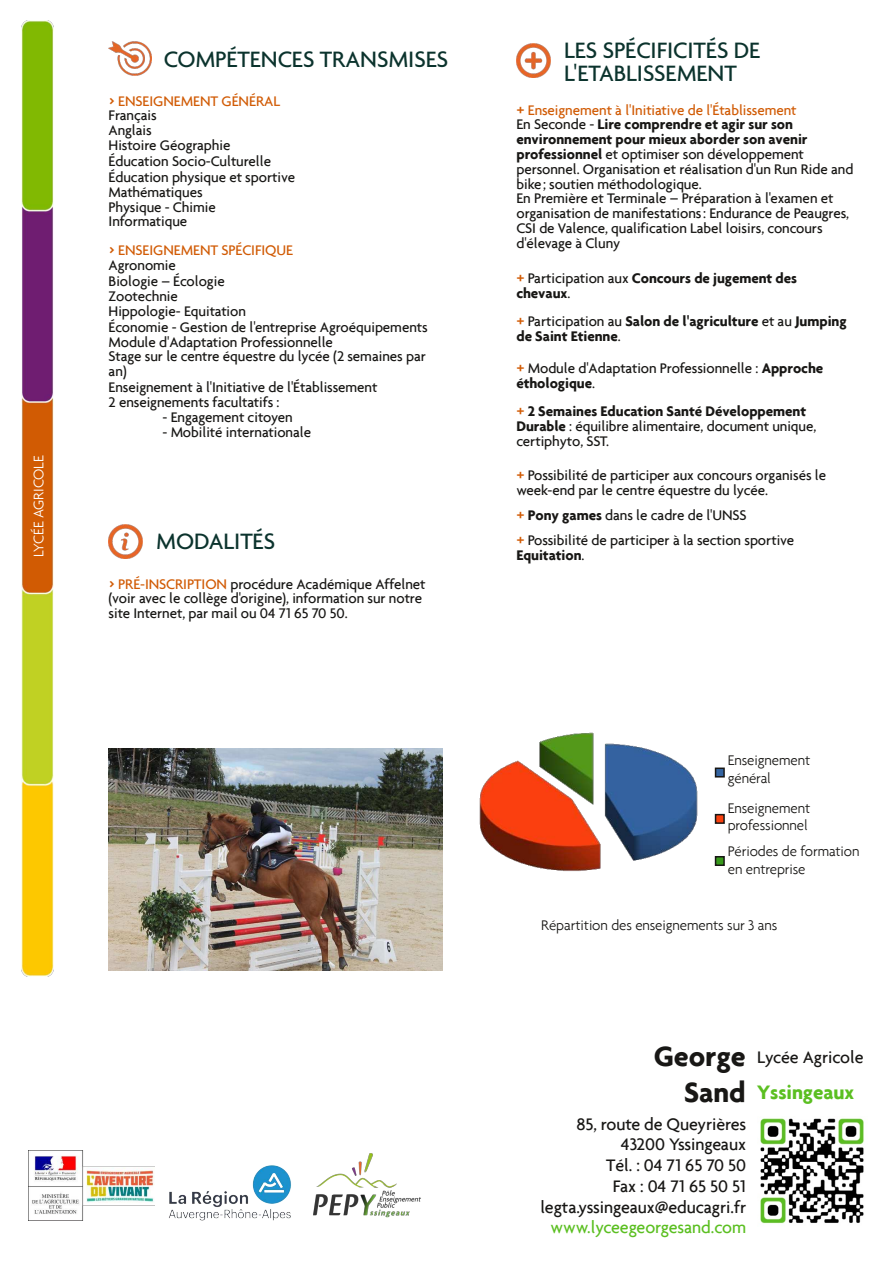
<style>
.page{position:relative;width:893px;height:1263px;background:#fff}
.page>*{position:absolute;margin:0;border:0;box-sizing:border-box;transform-origin:0 0}
.t1{font:700 30px/36px "Agenda";letter-spacing:-.005em;color:#181715;text-align:right}
.t2{font:500 24px/22.5px "Agenda";color:#0b332d}
.t3{font:700 21px "Agenda";letter-spacing:-.005em;color:#5bbf21}
.t4{font:500 18px/20.7px "Agenda";letter-spacing:-.005em;color:#181715;text-align:right}
.t5{font:500 18px "Agenda";letter-spacing:-.01em;color:#5bbf21}
.t6{font:500 15px/15.1px "Agenda";letter-spacing:-.005em;color:#181715}
.t7{font:700 15px/14.7px "Agenda";letter-spacing:-.005em;color:#181715}
.t8{font:300 15px/17.9px "Agenda";letter-spacing:-.01em;color:#181715}
.t9{font:300 15px "Agenda";letter-spacing:-.01em;color:#fff}
.s1{font-size:18px;color:#d15b05}
.s2{color:#d15b05}
.s3{font-weight:700}
.s4{font-weight:500;font-size:18px;color:#d15b05}
.s5{font-weight:500}
</style>
<div class="page">
<img style="left:21px;top:20px;width:33px;height:957px">
<img style="left:109px;top:42px;width:43px;height:34px">
<img style="left:109px;top:524px;width:34px;height:34px">
<img style="left:516px;top:44px;width:34px;height:34px">
<img style="left:29px;top:1150px;width:125px;height:70px">
<img style="left:154px;top:1165px;width:137px;height:56px">
<img style="left:313px;top:1153px;width:108px;height:65px">
<img style="left:760px;top:1118px;width:104px;height:106px">
<div style="left:716px;top:768px;width:8px;height:9px;background:#3363a0"></div>
<div style="left:715px;top:767px;width:10px;height:10px;border:2px solid #181715"></div>
<div style="left:716px;top:815px;width:8px;height:8px;background:#f9400e"></div>
<div style="left:715px;top:814px;width:10px;height:10px;border:2px solid #181715"></div>
<div style="left:716px;top:857px;width:8px;height:8px;background:#37991b"></div>
<div style="left:715px;top:856px;width:10px;height:10px;border:2px solid #181715"></div>
<img style="left:479px;top:732px;width:219px;height:139px">
<img style="left:109px;top:748px;width:333px;height:223px">
<p class="t9" style="left:33px;top:557px;width:103px;rotate:-90deg">LYCÉE AGRICOLE</p>
<h2 class="t2" style="left:164px;top:50px;width:286px">COMPÉTENCES TRANSMISES</h2>
<p class="t6" style="left:109px;top:94px;width:188px"><span class="s1">&gt;</span> <span class="s2">ENSEIGNEMENT GÉNÉRAL<br></span>Français<br>Anglais<br>Histoire Géographie<br>Éducation Socio-Culturelle<br>Éducation physique et sportive<br>Mathématiques<br>Physique - Chimie<br>Informatique</p>
<p class="t6" style="left:109px;top:244px;width:321px"><span class="s1">&gt;</span> <span class="s2">ENSEIGNEMENT SPÉCIFIQUE<br></span>Agronomie<br>Biologie – Écologie<br>Zootechnie<br>Hippologie- Equitation<br>Économie - Gestion de l'entreprise Agroéquipements<br>Module d'Adaptation Professionnelle<br>Stage sur le centre équestre du lycée (2 semaines par an)<br>Enseignement à l'Initiative de l'Établissement<br>2 enseignements facultatifs :</p>
<p class="t6" style="left:163px;top:411px;width:132px">- Engagement citoyen</p>
<p class="t6" style="left:163px;top:425px;width:150px">- Mobilité internationale</p>
<h2 class="t2" style="left:156px;top:532px;width:120px">MODALITÉS</h2>
<p class="t6" style="left:109px;top:578px;width:319px;line-height:14.7px"><span class="s1">&gt;</span> <span class="s2">PRÉ-INSCRIPTION</span> procédure Académique Affelnet (voir avec le collège d'origine), information sur notre site Internet, par mail ou 04 71 65 70 50.</p>
<h2 class="t2" style="left:564px;top:41px;width:198px">LES SPÉCIFICITÉS DE<br>L'ETABLISSEMENT</h2>
<p class="t6" style="left:516px;top:104px;width:339px"><span class="s1">+</span> <span class="s2">Enseignement à l'Initiative de l'Établissement<br></span>En Seconde - <span class="s3">Lire comprendre et agir sur son environnement pour mieux aborder son avenir professionnel</span> et optimiser son développement personnel. Organisation et réalisation d'un Run Ride and bike ; soutien méthodologique.<br>En Première et Terminale – Préparation à l'examen et organisation de manifestations : Endurance de Peaugres, CSI de Valence, qualification Label loisirs, concours d'élevage à Cluny</p>
<p class="t7" style="left:516px;top:272px;width:282px"><span class="s4">+</span> <span class="s5">Participation aux</span> Concours de jugement des chevaux<span class="s5">.</span></p>
<p class="t7" style="left:516px;top:315px;width:332px"><span class="s4">+</span> <span class="s5">Participation au</span> Salon de l'agriculture <span class="s5">et au</span> Jumping de Saint Etienne<span class="s5">.</span></p>
<p class="t6" style="left:516px;top:362px;width:308px;line-height:14.7px"><span class="s1">+</span> Module d'Adaptation Professionnelle : <span class="s3">Approche éthologique</span>.</p>
<p class="t6" style="left:516px;top:405px;width:301px"><span class="s1">+</span> <span class="s3">2 Semaines Education Santé Développement<br>Durable</span> : équilibre alimentaire, document unique, certiphyto, SST.</p>
<p class="t6" style="left:516px;top:469px;width:311px"><span class="s1">+</span> Possibilité de participer aux concours organisés le week-end par le centre équestre du lycée.</p>
<p class="t6" style="left:516px;top:503px;width:279px;line-height:25.8px"><span class="s1">+</span> <span class="s3">Pony games</span> dans le cadre de l'UNSS<br><span class="s1">+</span> Possibilité de participer à la section sportive</p>
<p class="t7" style="left:516px;top:549px;width:70px">Equitation<span class="s5">.</span></p>
<p class="t8" style="left:728px;top:753px;width:84px">Enseignement général</p>
<p class="t8" style="left:728px;top:800px;width:84px">Enseignement professionnel</p>
<p class="t8" style="left:728px;top:844px;width:133px">Périodes de formation en entreprise</p>
<p class="t8" style="left:541px;top:918px;width:237px">Répartition des enseignements sur 3 ans</p>
<h1 class="t1" style="left:654px;top:1041px;width:94px">George<br>Sand</h1>
<p class="t4" style="left:540px;top:1115px;width:207px">85, route de Queyrières<br>43200 Yssingeaux<br>Tél. : 04 71 65 70 50<br>Fax : 04 71 65 50 51 legta.yssingeaux@educagri.fr</p>
<p class="t5" style="left:550px;top:1220px;width:197px">www.lyceegeorgesand.com</p>
<p class="t4" style="left:757px;top:1048px;width:108px">Lycée Agricole</p>
<h3 class="t3" style="left:757px;top:1083px;width:98px">Yssingeaux</h3>
</div>
